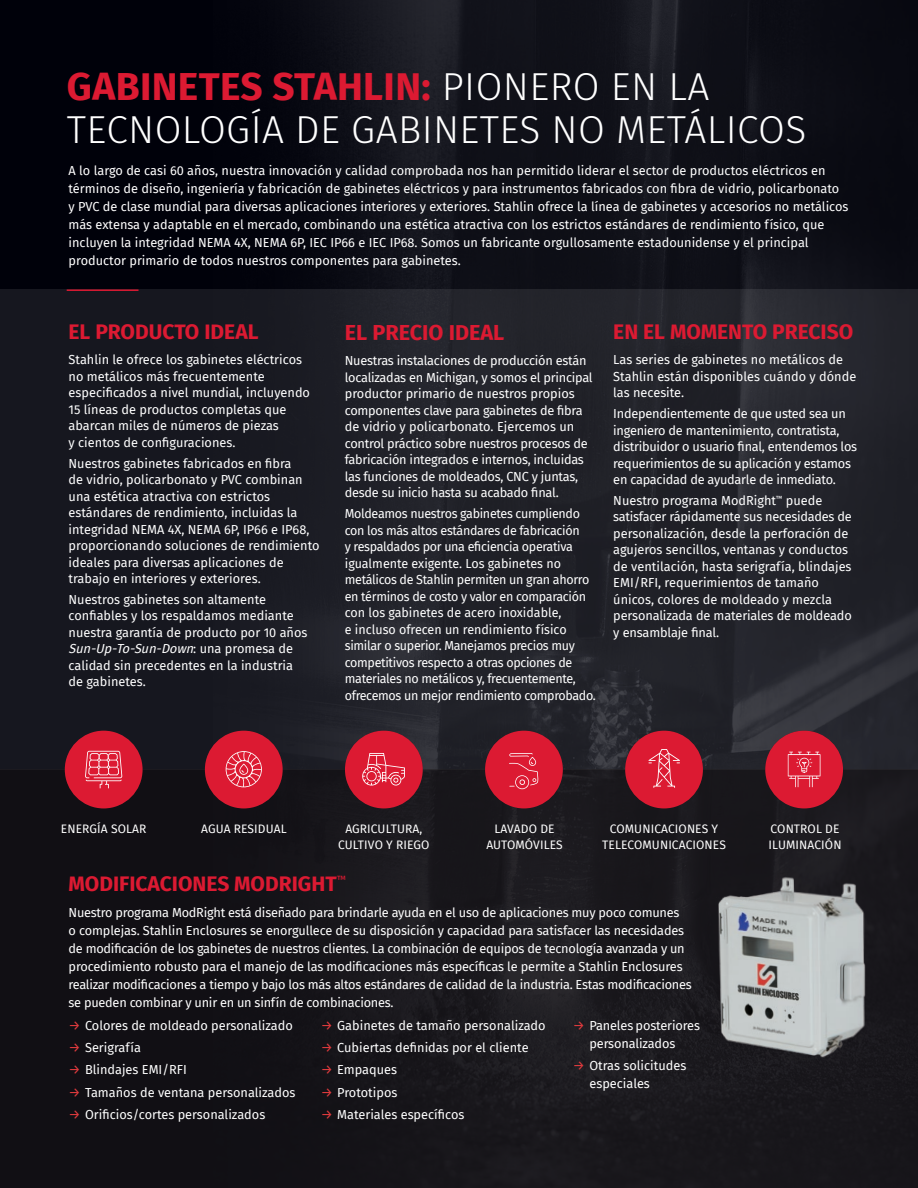
<style>
.page{position:relative;width:918px;height:1188px;background:#00010a}
.page>*{position:absolute;margin:0;border:0;box-sizing:border-box;transform-origin:0 0}
.t1{font:300 38.85px/42.6px "Fira Sans";letter-spacing:.01em;color:#fff}
.t2{font:700 21.6px "Fira Sans";color:#dc1a32}
.t3{font:700 21px "Fira Sans";color:#dc1a32}
.t4{font:12.75px/16.5px "Fira Sans";letter-spacing:-.01em;color:#fff}
.t5{font:12px/15.6px "Fira Sans";letter-spacing:.01em;color:#fff;text-align:center}
.s1{font-weight:700;color:#dc1a32}
.s2{font-style:italic}
.s3{font-size:13.5px;color:#df3a3d}
</style>
<div class="page">
<img style="left:298px;top:0;width:620px;height:289px">
<div style="left:0;top:289px;width:918px;height:481px;background:#1f2027"></div>
<hr style="left:67px;top:289px;width:72px;height:2px;background:#dc1a32">
<div style="left:0;top:770px;width:918px;height:418px;background:#17161a"></div>
<div style="left:65px;top:731px;width:78px;height:77px;background:#dc1a32;border-radius:50%"></div>
<svg style="left:85px;top:751px;width:37px;height:37px"></svg>
<div style="left:765px;top:731px;width:78px;height:77px;background:#dc1a32;border-radius:50%"></div>
<div style="left:205px;top:731px;width:78px;height:77px;background:#dc1a32;border-radius:50%"></div>
<svg style="left:226px;top:751px;width:36px;height:36px"></svg>
<div style="left:345px;top:731px;width:78px;height:77px;background:#dc1a32;border-radius:50%"></div>
<svg style="left:362px;top:753px;width:43px;height:33px"></svg>
<div style="left:485px;top:731px;width:78px;height:77px;background:#dc1a32;border-radius:50%"></div>
<svg style="left:509px;top:753px;width:30px;height:36px"></svg>
<div style="left:625px;top:731px;width:78px;height:77px;background:#dc1a32;border-radius:50%"></div>
<svg style="left:648px;top:749px;width:32px;height:39px"></svg>
<svg style="left:788px;top:752px;width:32px;height:35px"></svg>
<img style="left:701px;top:860px;width:165px;height:206px">
<h1 class="t1" style="left:67px;top:65px;width:741px"><span class="s1">GABINETES STAHLIN:</span> PIONERO EN LA<br>TECNOLOGÍA DE GABINETES NO METÁLICOS</h1>
<p class="t4" style="left:69px;top:162px;width:781px;line-height:18px">A lo largo de casi 60 años, nuestra innovación y calidad comprobada nos han permitido liderar el sector de productos eléctricos en términos de diseño, ingeniería y fabricación de gabinetes eléctricos y para instrumentos fabricados con fibra de vidrio, policarbonato y PVC de clase mundial para diversas aplicaciones interiores y exteriores. Stahlin ofrece la línea de gabinetes y accesorios no metálicos más extensa y adaptable en el mercado, combinando una estética atractiva con los estrictos estándares de rendimiento físico, que incluyen la integridad NEMA 4X, NEMA 6P, IEC IP66 e IEC IP68. Somos un fabricante orgullosamente estadounidense y el principal productor primario de todos nuestros componentes para gabinetes.</p>
<h3 class="t3" style="left:69px;top:314px;width:191px">EL PRODUCTO IDEAL</h3>
<p class="t4" style="left:69px;top:351px;width:243px">Stahlin le ofrece los gabinetes eléctricos no metálicos más frecuentemente especificados a nivel mundial, incluyendo 15 líneas de productos completas que abarcan miles de números de piezas<br>y cientos de configuraciones.</p>
<p class="t4" style="left:69px;top:455px;width:252px">Nuestros gabinetes fabricados en fibra<br>de vidrio, policarbonato y PVC combinan una estética atractiva con estrictos estándares de rendimiento, incluidas la integridad NEMA 4X, NEMA 6P, IP66 e IP68, proporcionando soluciones de rendimiento ideales para diversas aplicaciones de trabajo en interiores y exteriores.</p>
<p class="t4" style="left:69px;top:591px;width:240px">Nuestros gabinetes son altamente confiables y los respaldamos mediante nuestra garantía de producto por 10 años <span class="s2">Sun-Up-To-Sun-Down</span>: u n a p ro m esa d e calidad sin precedentes en la industria de gabinetes.</p>
<h2 class="t2" style="left:345px;top:314px;width:161px">EL PRECIO IDEAL</h2>
<p class="t4" style="left:345px;top:352px;width:249px">Nuestras instalaciones de producción están localizadas en Michigan, y somos el principal productor primario de nuestros propios componentes clave para gabinetes de fibra de vidrio y policarbonato. Ejercemos un control práctico sobre nuestros procesos de fabricación integrados e internos, incluidas las funciones de moldeados, CNC y juntas, desde su inicio hasta su acabado final.</p>
<p class="t4" style="left:345px;top:505px;width:253px">Moldeamos nuestros gabinetes cumpliendo con los más altos estándares de fabricación<br>y respaldados por una eficiencia operativa igualmente exigente. Los gabinetes no metálicos de Stahlin permiten un gran ahorro en términos de costo y valor en comparación con los gabinetes de acero inoxidable,<br>e incluso ofrecen un rendimiento físico similar o superior. Manejamos precios muy competitivos respecto a otras opciones de materiales no metálicos y, frecuentemente, ofrecemos un mejor rendimiento comprobado.</p>
<h3 class="t3" style="left:613px;top:314px;width:241px">EN EL MOMENTO PRECISO</h3>
<p class="t4" style="left:613px;top:351px;width:245px">Las series de gabinetes no metálicos de<br>Stahlin están disponibles cuándo y dónde las necesite.</p>
<p class="t4" style="left:613px;top:405px;width:245px">Independientemente de que usted sea un ingeniero de mantenimiento, contratista, distribuidor o usuario final, entendemos los requerimientos de su aplicación y estamos en capacidad de ayudarle de inmediato.</p>
<p class="t4" style="left:613px;top:492px;width:240px">Nuestro programa ModRight<sup>™</sup> puede satisfacer rápidamente sus necesidades de personalización, desde la perforación de agujeros sencillos, ventanas y conductos de ventilación, hasta serigrafía, blindajes EMI/RFI, requerimientos de tamaño únicos, colores de moldeado y mezcla personalizada de materiales de moldeado y ensamblaje final.</p>
<p class="t5" style="left:61px;top:821px;width:87px">ENERGÍA SOLAR</p>
<p class="t5" style="left:769px;top:821px;width:74px;text-align:left">CONTROL DE<br>ILUMINACIÓN</p>
<p class="t5" style="left:201px;top:821px;width:87px">AGUA RESIDUAL</p>
<p class="t5" style="left:338px;top:821px;width:93px">AGRICULTURA,<br>CULTIVO Y RIEGO</p>
<p class="t5" style="left:486px;top:821px;width:78px">LAVADO DE<br>AUTOMÓVILES</p>
<p class="t5" style="left:602px;top:821px;width:125px">COMUNICACIONES Y<br>TELECOMUNICACIONES</p>
<h3 class="t3" style="left:69px;top:866px;width:279px">MODIFICACIONES MODRIGHT<sup>™</sup></h3>
<p class="t4" style="left:69px;top:904px;width:625px;line-height:18px">Nuestro programa ModRight está diseñado para brindarle ayuda en el uso de aplicaciones muy poco comunes<br>o complejas. Stahlin Enclosures se enorgullece de su disposición y capacidad para satisfacer las necesidades de modificación de los gabinetes de nuestros clientes. La combinación de equipos de tecnología avanzada y un procedimiento robusto para el manejo de las modificaciones más específicas le permite a Stahlin Enclosures realizar modificaciones a tiempo y bajo los más altos estándares de calidad de la industria. Estas modificaciones se pueden combinar y unir en un sinfín de combinaciones.</p>
<p class="t4" style="left:69px;top:1017px;width:226px"><span class="s3">→</span> Colores de moldeado personalizado</p>
<p class="t4" style="left:69px;top:1039px;width:74px"><span class="s3">→</span> Serigrafía</p>
<p class="t4" style="left:69px;top:1061px;width:120px"><span class="s3">→</span> Blindajes EMI/RFI</p>
<p class="t4" style="left:69px;top:1084px;width:228px"><span class="s3">→</span> Tamaños de ventana personalizados</p>
<p class="t4" style="left:69px;top:1106px;width:198px"><span class="s3">→</span> Orificios/cortes personalizados</p>
<p class="t4" style="left:321px;top:1017px;width:226px"><span class="s3">→</span> Gabinetes de tamaño personalizado</p>
<p class="t4" style="left:321px;top:1039px;width:209px"><span class="s3">→</span> Cubiertas definidas por el cliente</p>
<p class="t4" style="left:321px;top:1061px;width:78px"><span class="s3">→</span> Empaques</p>
<p class="t4" style="left:321px;top:1084px;width:78px"><span class="s3">→</span> Prototipos</p>
<p class="t4" style="left:321px;top:1106px;width:145px"><span class="s3">→</span> Materiales específicos</p>
<p class="t4" style="left:589px;top:1016px;width:112px;line-height:18px;text-indent:-17px"><span class="s3">→</span> Paneles posteriores personalizados</p>
<p class="t4" style="left:589px;top:1056px;width:99px;line-height:18px;text-indent:-17px"><span class="s3">→</span> Otras solicitudes especiales</p>
</div>
